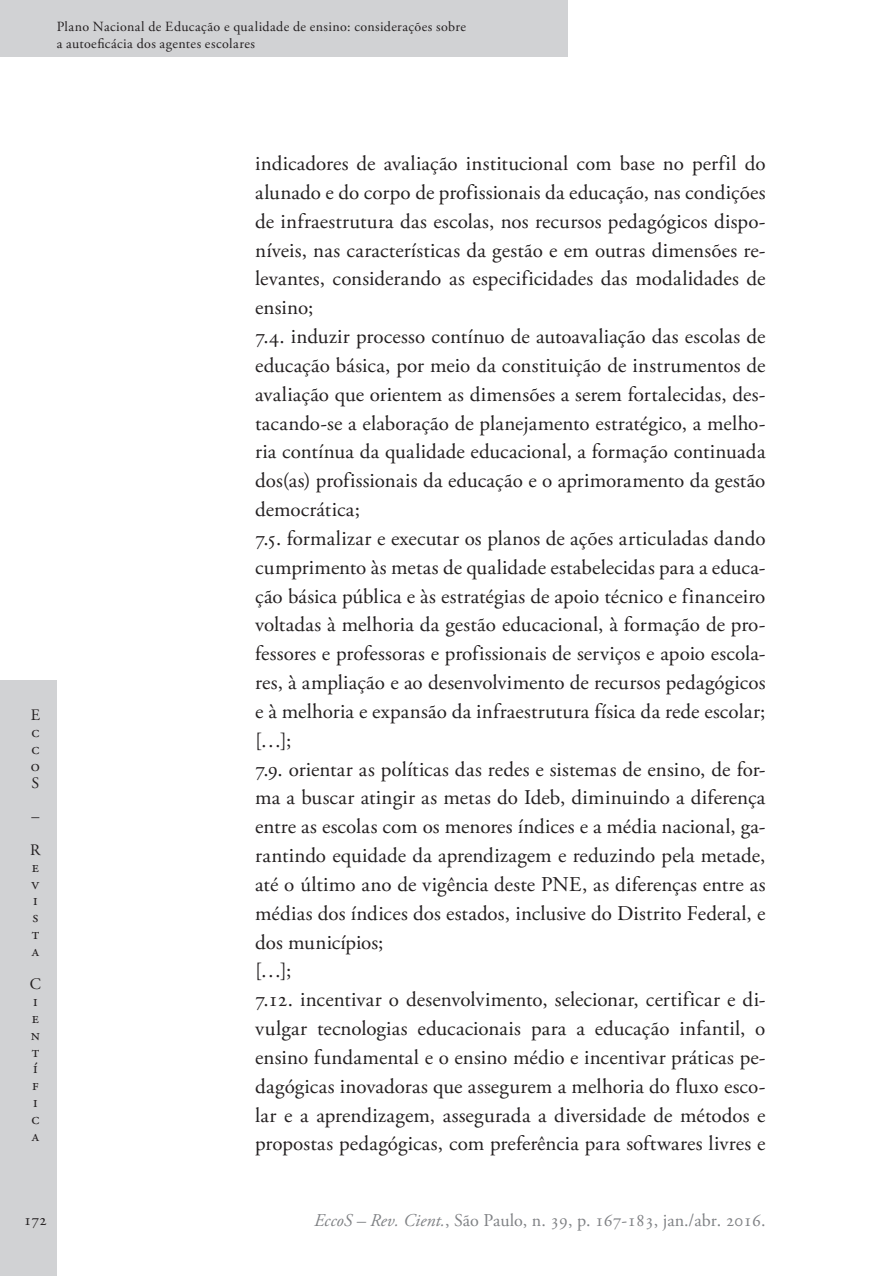
<style>
.page{position:relative;width:879px;height:1276px;background:#fff}
.page>*{position:absolute;margin:0;border:0;box-sizing:border-box;transform-origin:0 0}
.Ec_Normal_-_citação{font:21px/28.8px "Adobe Garamond Pro";color:#231f20;text-align:justify}
.t1{font:18px "Adobe Garamond Pro";color:#808285}
.t2{font:16px/16.8px "Adobe Garamond Pro";color:#231f20;text-align:justify}
.t3{font:14px/16.8px "Adobe Garamond Pro";letter-spacing:.03em;color:#231f20}
.s1{font-style:italic}
</style>
<div class="page">
<div style="left:0;top:680px;width:57px;height:596px;background:#d1d2d4"></div>
<div style="left:0;top:0;width:567px;height:57px;background:#d1d2d4"></div>
<p class="t3" style="left:57px;top:18px;width:411px">Plano Nacional de Educação e qualidade de ensino: considerações sobre a autoeficácia dos agentes escolares</p>
<p class="t2" style="left:31px;top:707px;width:11px">E c c o S</p>
<p class="t2" style="left:30px;top:800px;width:12px;line-height:33.6px">–<br>R</p>
<p class="t2" style="left:32px;top:859px;width:9px">e v i s t a</p>
<p class="t2" style="left:30px;top:976px;width:13px;text-align:left">C i e n t í f i c a</p>
<p class="Ec_Normal_-_citação" style="left:255px;top:150px;width:512px">indicadores de avaliação institucional com base no perfil do alunado e do corpo de profissionais da educação, nas condições de infraestrutura das escolas, nos recursos pedagógicos dispo&shy;níveis, nas características da gestão e em outras dimensões re&shy;levantes, considerando as especificidades das modalidades de ensino;</p>
<p class="Ec_Normal_-_citação" style="left:255px;top:323px;width:512px">7.4. induzir processo contínuo de autoavaliação das escolas de educação básica, por meio da constituição de instrumentos de avaliação que orientem as dimensões a serem fortalecidas, des&shy;tacando-se a elaboração de planejamento estratégico, a melho&shy;ria contínua da qualidade educacional, a formação continuada dos(as) profissionais da educação e o aprimoramento da gestão democrática;</p>
<p class="Ec_Normal_-_citação" style="left:255px;top:524px;width:512px">7.5. formalizar e executar os planos de ações articuladas dando cumprimento às metas de qualidade estabelecidas para a educa&shy;ção básica pública e às estratégias de apoio técnico e financeiro voltadas à melhoria da gestão educacional, à formação de pro&shy;fessores e professoras e profissionais de serviços e apoio escola&shy;res, à ampliação e ao desenvolvimento de recursos pedagógicos e à melhoria e expansão da infraestrutura física da rede escolar;</p>
<p class="Ec_Normal_-_citação" style="left:255px;top:726px;width:38px">[…];</p>
<p class="Ec_Normal_-_citação" style="left:255px;top:755px;width:512px">7.9. orientar as políticas das redes e sistemas de ensino, de for&shy;ma a buscar atingir as metas do Ideb, diminuindo a diferença entre as escolas com os menores índices e a média nacional, ga&shy;rantindo equidade da aprendizagem e reduzindo pela metade, até o último ano de vigência deste PNE, as diferenças entre as médias dos índices dos estados, inclusive do Distrito Federal, e dos municípios;</p>
<p class="Ec_Normal_-_citação" style="left:255px;top:957px;width:38px">[…];</p>
<p class="Ec_Normal_-_citação" style="left:255px;top:986px;width:512px">7.12. incentivar o desenvolvimento, selecionar, certificar e di&shy;vulgar tecnologias educacionais para a educação infantil, o ensino fundamental e o ensino médio e incentivar práticas pe&shy;dagógicas inovadoras que assegurem a melhoria do fluxo esco&shy;lar e a aprendizagem, assegurada a diversidade de métodos e propostas pedagógicas, com preferência para softwares livres e</p>
<p class="t2" style="left:24px;top:1212px;width:24px">172</p>
<p class="t1" style="left:314px;top:1209px;width:453px"><span class="s1">EccoS – Rev. Cient.</span>, São Paulo, n. 39, p. 167-183, jan./abr. 2016.</p>
</div>
